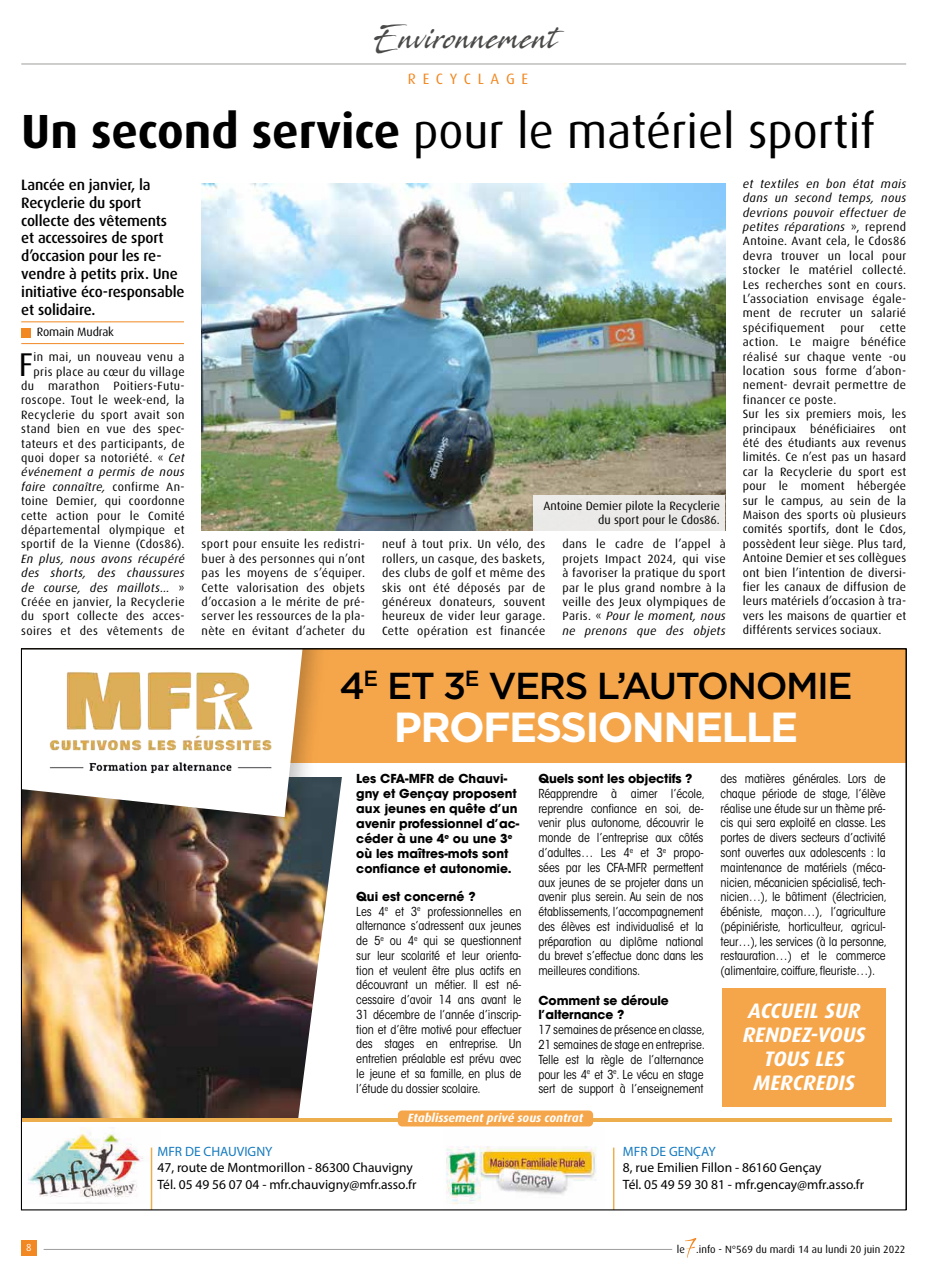
<style>
.page{position:relative;width:936px;height:1276px;background:#fff}
.page>*{position:absolute;margin:0;border:0;box-sizing:border-box;transform-origin:0 0}
.t1{font:48px "Dax";color:#000}
.t2{font:700 42px "Gotham";letter-spacing:-.04em;color:#fff}
.t3{font:500 37.5px "Gotham";letter-spacing:-.04em;color:#000}
.t4{font:33px "Dax";color:#000}
.t5{font:30px "Stingray";letter-spacing:.04em;color:#4a4a49;scale:.74 1}
.t6{font:italic 700 21px/24px "Dax";color:#fff;text-align:center}
.t7{font:500 15px/17.9px "Dax";letter-spacing:-.01em;color:#000}
.t8{font:15px "Dax";letter-spacing:.45em;color:#f18821}
.t9{font:13.5px/16.5px "Myriad Pro";color:#000}
.t10{font:13.5px "Myriad Pro";color:#167bbf}
.t11{font:condensed 12.3px/14.7px "ITC Avant Garde Std";letter-spacing:-.01em;color:#000;text-align:justify}
.t12{font:700 12.3px/15px "ITC Avant Garde Std";color:#000}
.t13{font:12px/14.4px "Dax";letter-spacing:.02em;color:#000;text-align:justify}
.t14{font:12px/13.5px "Dax";color:#000;text-align:right}
.t15{font:italic 700 12px "Dax";color:#fff}
.t16{font:12px "Dax";letter-spacing:-.01em;color:#000}
.t17{font:10.5px "Dax";color:#000}
.t18{font:10.2px "Dax";color:#fff}
.s1{font-weight:700}
.s2{font-style:italic}
.s3{font-weight:700;font-stretch:normal}
</style>
<div class="page">
<hr style="left:21px;top:64px;width:885px;height:1px;background:#9d9d9c">
<div style="left:21px;top:1240px;width:15px;height:15px;background:#f18821"></div>
<hr style="left:21px;top:321px;width:163px;height:1px;background:#f18825">
<div style="left:21px;top:328px;width:10px;height:9px;background:#f18821"></div>
<hr style="left:21px;top:343px;width:163px;height:1px;background:#f18825">
<img style="left:202px;top:183px;width:523px;height:347px">
<div style="left:533px;top:495px;width:192px;height:35px;background:#ebeae8"></div>
<img style="left:23px;top:860px;width:264px;height:258px">
<svg style="left:287px;top:777px;width:605px;height:345px"></svg>
<div style="left:21px;top:1119px;width:870px;height:90px;background:#fff"></div>
<div style="left:21px;top:649px;width:885px;height:114px;background:#f6a64a"></div>
<hr style="left:21px;top:1118px;width:870px;height:3px;background:#edae4e">
<img style="left:28px;top:1127px;width:125px;height:76px">
<img style="left:444px;top:1126px;width:153px;height:78px">
<hr style="left:151px;top:1147px;width:1px;height:62px;background:#edae4e">
<hr style="left:613px;top:1147px;width:1px;height:62px;background:#edae4e">
<img style="left:23px;top:651px;width:316px;height:209px">
<svg style="left:23px;top:651px;width:279px;height:166px"></svg>
<img style="left:45px;top:663px;width:235px;height:118px">
<div style="left:356px;top:774px;width:529px;height:320px;background:#fff"></div>
<div style="left:721px;top:988px;width:164px;height:118px;background:#f6a64a"></div>
<div style="left:398px;top:1110px;width:195px;height:16px;background:#f6a64a;border-radius:4px"></div>
<hr style="left:44px;top:1249px;width:628px;height:1px;background:#9d9d9c">
<svg style="left:685px;top:1238px;width:11px;height:19px"></svg>
<h3 class="t5" style="left:375px;top:18px;width:249px">Environnement</h3>
<p class="t8" style="left:408px;top:70px;width:122px">RECYCLAGE</p>
<h1 class="t1" style="left:21px;top:105px;width:855px"><span class="s1">Un second service</span> pour le matériel sportif</h1>
<p class="t7" style="left:21px;top:176px;width:165px">Lancée en janvier, la<br>Recyclerie du sport collecte des vêtements<br>et accessoires de sport d’occasion pour les re&shy;vendre à petits prix. Une initiative éco-responsable et solidaire.</p>
<p class="t16" style="left:37px;top:325px;width:79px">Romain Mudrak</p>
<h3 class="t4" style="left:19px;top:346px;width:16px">F</h3>
<p class="t13" style="left:21px;top:350px;width:165px;text-align:right">in mai, un nouveau venu a pris place au cœur du village du marathon Poitiers-Futu&shy;roscope. Tout le week-end, la<br>Recyclerie du sport avait son stand bien en vue des spec&shy;tateurs et des participants, de quoi doper sa notoriété. « <span class="s2">Cet événement a permis de nous faire connaître,</span> confirme An&shy;toine Demier, qui coordonne cette action pour le Comité départemental olympique et sportif de la Vienne (Cdos86).</p>
<p class="t13" style="left:21px;top:551px;width:165px"><span class="s2">En plus, nous avons récupéré des shorts, des chaussures de course, des maillots…</span> » Créée en janvier, la Recyclerie du sport collecte des acces&shy;soires et des vêtements de</p>
<p class="t14" style="left:543px;top:499px;width:178px">Antoine Demier pilote la Recyclerie du sport pour le Cdos86.</p>
<p class="t13" style="left:202px;top:537px;width:165px">sport pour ensuite les redistri&shy;buer à des personnes qui n’ont pas les moyens de s’équiper.<br>Cette valorisation des objets d’occasion a le mérite de pré&shy;server les ressources de la pla&shy;nète en évitant d’acheter du</p>
<p class="t13" style="left:382px;top:537px;width:165px">neuf à tout prix. Un vélo, des rollers, un casque, des baskets, des clubs de golf et même des skis ont été déposés par de généreux donateurs, souvent heureux de vider leur garage.<br>Cette opération est financée</p>
<p class="t13" style="left:562px;top:537px;width:165px">dans le cadre de l’appel à projets Impact 2024, qui vise à favoriser la pratique du sport par le plus grand nombre à la veille des Jeux olympiques de Paris. « <span class="s2">Pour le moment, nous ne prenons que des objets</span></p>
<p class="t13" style="left:742px;top:176px;width:165px"><span class="s2">et textiles en bon état mais dans un second temps, nous devrions pouvoir effectuer de petites réparations</span> », reprend Antoine. Avant cela, le Cdos86 devra trouver un local pour stocker le matériel collecté.<br>Les recherches sont en cours.<br>L’association envisage égale&shy;ment de recruter un salarié spécifiquement</p>
<p class="t13" style="left:742px;top:320px;width:165px;text-align:left;text-indent:137px">cette action. Le maigre bénéfice réalisé sur chaque vente -ou location sous forme d’abon&shy;nement- devrait permettre de financer ce poste.<br>Sur les six premiers mois, les principaux bénéficiaires ont été des étudiants aux revenus limités. Ce n’est pas un hasard car la Recyclerie du sport est pour le moment hébergée sur le campus, au sein de la<br>Maison des sports où plusieurs comités sportifs, dont le Cdos, possèdent leur siège. Plus tard,<br>Antoine Demier et ses collègues ont bien l’intention de diversi&shy;fier les canaux de diffusion de leurs matériels d’occasion à tra&shy;vers les maisons de quartier et différents services sociaux.</p>
<p class="t13" style="left:840px;top:320px;width:25px">pour</p>
<h3 class="t3" style="left:339px;top:661px;width:514px">4<sup>E</sup> ET 3<sup>E</sup> VERS L’AUTONOMIE</h3>
<h2 class="t2" style="left:394px;top:699px;width:406px">PROFESSIONNELLE</h2>
<p class="t12" style="left:356px;top:771px;width:164px">Les CFA-MFR de Chauvi&shy;gny et Gençay proposent aux jeunes en quête d’un avenir professionnel d’ac&shy;céder à une 4<sup>e</sup> ou une 3<sup>e </sup>où les maîtres-mots sont confiance et autonomie.</p>
<p class="t11" style="left:356px;top:889px;width:167px;text-align:left"><span class="s3">Qui est concerné ?<br></span>Les 4<sup>e</sup> et 3<sup>e</sup> professionnelles en alternance s’adressent aux jeunes de 5<sup>e</sup> ou 4<sup>e</sup> qui se questionnent sur leur scolarité et leur orienta&shy;tion et veulent être plus actifs en découvrant un métier. Il est né&shy;cessaire d’avoir 14 ans avant le<br>31 décembre de l’année d’inscrip&shy;tion et d’être motivé pour effectuer des stages en entreprise. Un entretien préalable est prévu avec le jeune et sa famille, en plus de l’étude du dossier scolaire.</p>
<p class="t12" style="left:538px;top:771px;width:155px">Quels sont les objectifs ?</p>
<p class="t11" style="left:538px;top:786px;width:168px">Réapprendre à aimer l’école, reprendre confiance en soi, de&shy;venir plus autonome, découvrir le monde de l’entreprise aux côtés d’adultes… Les 4<sup>e</sup> et 3<sup>e</sup> propo&shy;sées par les CFA-MFR permettent aux jeunes de se projeter dans un avenir plus serein. Au sein de nos établissements, l’accompagnement des élèves est individualisé et la préparation au diplôme national du brevet s’effectue donc dans les meilleures conditions.</p>
<p class="t12" style="left:538px;top:992px;width:132px">Comment se déroule l’alternance ?</p>
<p class="t11" style="left:538px;top:1022px;width:168px">17 semaines de présence en classe, 21 semaines de stage en entreprise.<br>Telle est la règle de l’alternance pour les 4<sup>e</sup> et 3<sup>e</sup>. Le vécu en stage sert de support à l’enseignement</p>
<p class="t15" style="left:408px;top:1111px;width:177px">Etablissement privé sous contrat</p>
<p class="t11" style="left:720px;top:771px;width:168px">des matières générales. Lors de chaque période de stage, l’élève réalise une étude sur un thème pré&shy;cis qui sera exploité en classe. Les portes de divers secteurs d’activité sont ouvertes aux adolescents : la maintenance de matériels (méca&shy;nicien, mécanicien spécialisé, tech&shy;nicien…), le bâtiment (électricien, ébéniste, maçon…), l’agriculture (pépiniériste, horticulteur, agricul&shy;teur…), les services (à la personne, restauration…) et le commerce (alimentaire, coiffure, fleuriste…).</p>
<h3 class="t6" style="left:742px;top:999px;width:125px">ACCUEIL SUR<br>RENDEZ-VOUS<br>TOUS LES<br>MERCREDIS</h3>
<p class="t18" style="left:26px;top:1241px;width:7px">8</p>
<p class="t10" style="left:157px;top:1143px;width:116px">MFR DE CHAUVIGNY</p>
<p class="t9" style="left:157px;top:1159px;width:260px">47, route de Montmorillon - 86300 Chauvigny<br>Tél. 05 49 56 07 04 - mfr.chauvigny@mfr.asso.fr</p>
<p class="t10" style="left:623px;top:1143px;width:94px">MFR DE GENÇAY</p>
<p class="t9" style="left:623px;top:1159px;width:243px">8, rue Emilien Fillon - 86160 Gençay<br>Tél. 05 49 59 30 81 - mfr.gencay@mfr.asso.fr</p>
<p class="t17" style="left:677px;top:1243px;width:230px">le .info - N°569 du mardi 14 au lundi 20 juin 2022</p>
</div>
